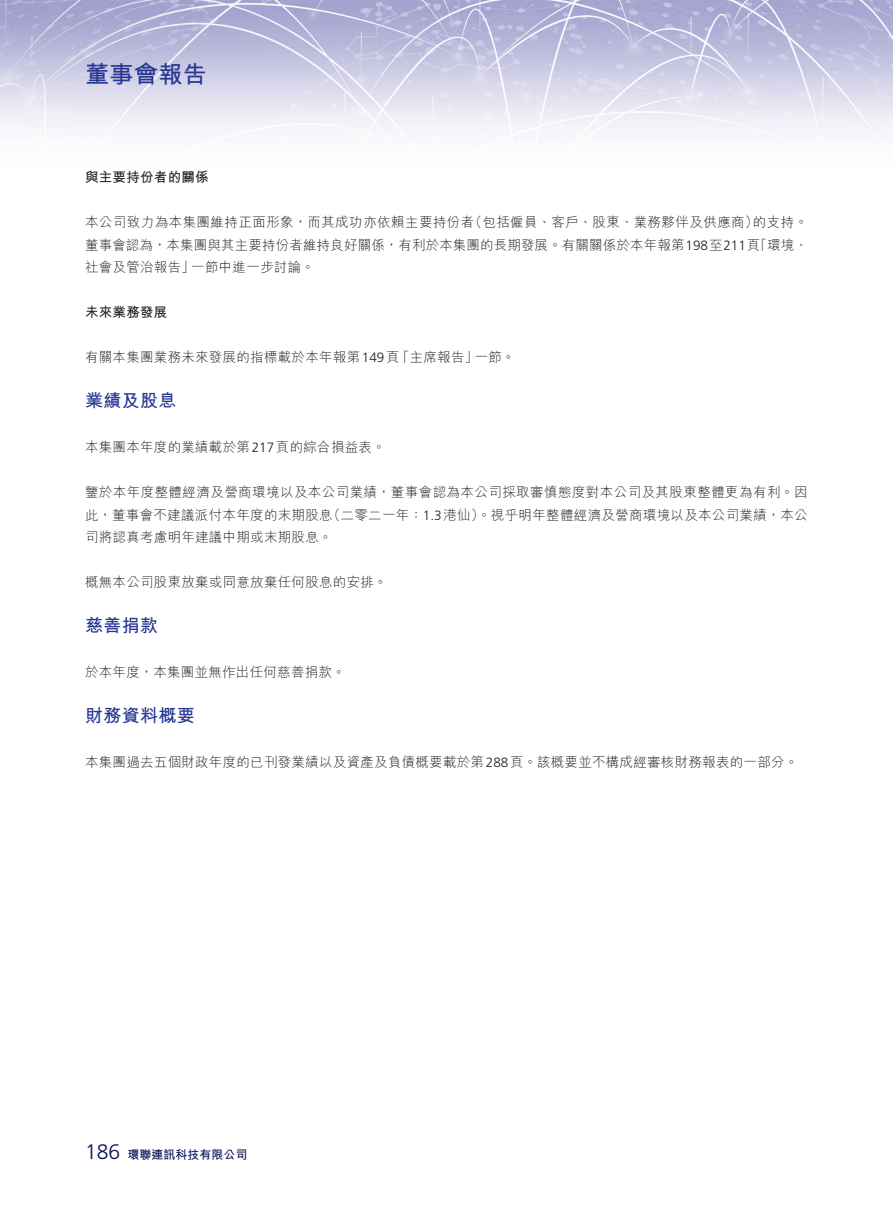
<style>
.page{position:relative;width:893px;height:1212px;background:#fff}
.page>*{position:absolute;margin:0;border:0;box-sizing:border-box;transform-origin:0 0}
.t1{font:700 24px "M Hei HK";letter-spacing:.02em;color:#263692}
._01_H1{font:700 18px "M Hei HK";letter-spacing:.02em;color:#263692}
._00_txt{font:300 13.5px/22.5px "M Hei HK";letter-spacing:.02em;color:#231f20;text-align:justify}
._02_H2{font:700 13.5px "M Hei HK";letter-spacing:.02em;color:#231f20}
.t2{font:700 12px "M Hei HK";color:#090e59}
.s1{font-family:"Frutiger LT Std"}
.s2{font-family:"Frutiger LT Std";font-weight:300;font-size:21px}
</style>
<div class="page">
<img style="left:0;top:0;width:893px;height:134px">
<h1 class="t1" style="left:85px;top:57px;width:123px">董事會報告</h1>
<p class="_02_H2" style="left:85px;top:167px;width:125px">與主要持份者的關係</p>
<p class="_00_txt" style="left:85px;top:211px;width:724px">本公司致力為本集團維持正面形象，而其成功亦依賴主要持份者（包括僱員、客戶、股東、業務夥伴及供應商）的支持。董事會認為，本集團與其主要持份者維持良好關係，有利於本集團的長期發展。有關關係於本年報第<span class="s1">198</span>至<span class="s1">211</span>頁「環境、社會及管治報告」一節中進一步討論。</p>
<p class="_02_H2" style="left:85px;top:302px;width:84px">未來業務發展</p>
<p class="_00_txt" style="left:85px;top:346px;width:432px">有關本集團業務未來發展的指標載於本年報第<span class="s1">149</span>頁「主席報告」一節。</p>
<p class="_01_H1" style="left:85px;top:387px;width:93px">業績及股息</p>
<p class="_00_txt" style="left:85px;top:436px;width:302px">本集團本年度的業績載於第<span class="s1">217</span>頁的綜合損益表。</p>
<p class="_00_txt" style="left:85px;top:481px;width:724px">鑒於本年度整體經濟及營商環境以及本公司業績，董事會認為本公司採取審慎態度對本公司及其股東整體更為有利。因此，董事會不建議派付本年度的末期股息（二零二一年：<span class="s1">1.3</span>港仙）。視乎明年整體經濟及營商環境以及本公司業績，本公司將認真考慮明年建議中期或末期股息。</p>
<p class="_00_txt" style="left:85px;top:571px;width:304px">概無本公司股東放棄或同意放棄任何股息的安排。</p>
<p class="_01_H1" style="left:85px;top:612px;width:75px">慈善捐款</p>
<p class="_00_txt" style="left:85px;top:661px;width:262px">於本年度，本集團並無作出任何慈善捐款。</p>
<p class="_01_H1" style="left:85px;top:702px;width:111px">財務資料概要</p>
<p class="_00_txt" style="left:85px;top:751px;width:715px">本集團過去五個財政年度的已刊發業績以及資產及負債概要載於第<span class="s1">288</span>頁。該概要並不構成經審核財務報表的一部分。</p>
<p class="t2" style="left:85px;top:1145px;width:164px"><span class="s2">186</span> 環聯連訊科技有限公司</p>
</div>
